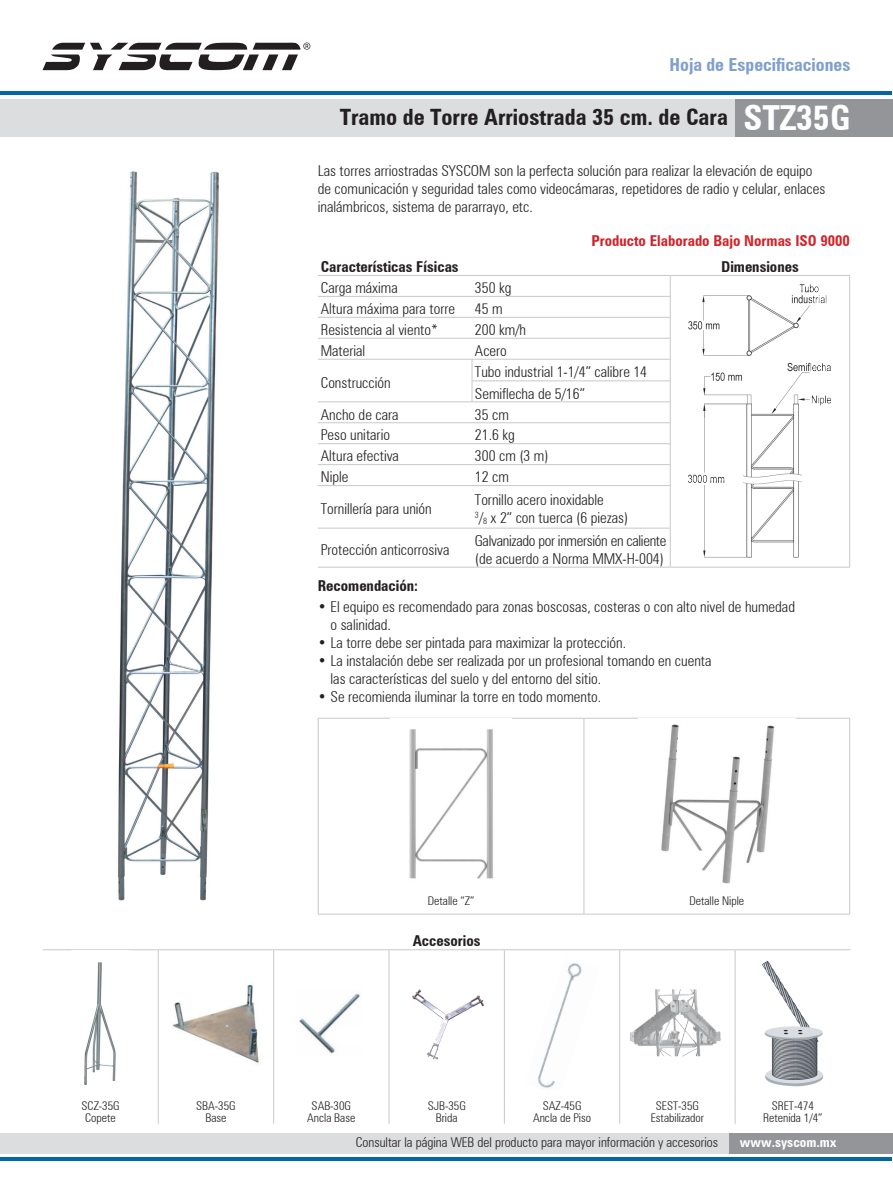
<style>
.page{position:relative;width:893px;height:1191px;background:#fff}
.page>*{position:absolute;margin:0;border:0;box-sizing:border-box;transform-origin:0 0}
.t1{font:700 condensed 34.5px "Zurich BT";color:#fff}
.t2{font:700 condensed 22.5px "Zurich BT";color:#231f20}
.t3{font:700 condensed 18px "Zurich BT";color:#809fca}
.t4{font:300 condensed 15px/18px "Zurich BT";color:#231f20}
.t5{font:700 condensed 15px "Zurich BT";color:#231f20}
.t6{font:700 condensed 15px "Zurich BT";color:#d1232a}
.t7{font:300 condensed 15px "Zurich BT";letter-spacing:-.02em;color:#231f20}
.t8{font:300 condensed 13.5px "Zurich BT";color:#231f20}
.t9{font:700 condensed 13.5px "Zurich BT";color:#fff}
.t10{font:300 condensed 12px "Zurich BT";color:#231f20}
.s1{font-size:8.7px}
</style>
<div class="page">
<div style="left:0;top:1132px;width:893px;height:21px;background:#939598"></div>
<div style="left:0;top:1132px;width:729px;height:21px;background:#dcdddf"></div>
<div style="left:0;top:99px;width:892px;height:38px;background:#939598"></div>
<hr style="left:318px;top:275px;width:154px;height:1px;background:#c7c8ca">
<hr style="left:472px;top:275px;width:198px;height:1px;background:#c7c8ca">
<hr style="left:318px;top:296px;width:154px;height:1px;background:#c7c8ca">
<hr style="left:472px;top:296px;width:199px;height:1px;background:#c7c8ca">
<hr style="left:318px;top:317px;width:154px;height:1px;background:#c7c8ca">
<hr style="left:472px;top:317px;width:199px;height:1px;background:#c7c8ca">
<hr style="left:318px;top:338px;width:154px;height:1px;background:#c7c8ca">
<hr style="left:472px;top:338px;width:199px;height:1px;background:#c7c8ca">
<hr style="left:318px;top:359px;width:154px;height:1px;background:#c7c8ca">
<hr style="left:472px;top:359px;width:199px;height:1px;background:#c7c8ca">
<hr style="left:472px;top:380px;width:199px;height:1px;background:#c7c8ca">
<hr style="left:318px;top:401px;width:154px;height:1px;background:#c7c8ca">
<hr style="left:472px;top:401px;width:199px;height:1px;background:#c7c8ca">
<hr style="left:318px;top:422px;width:154px;height:1px;background:#c7c8ca">
<hr style="left:472px;top:422px;width:199px;height:1px;background:#c7c8ca">
<hr style="left:318px;top:443px;width:154px;height:1px;background:#c7c8ca">
<hr style="left:472px;top:443px;width:199px;height:1px;background:#c7c8ca">
<hr style="left:318px;top:464px;width:154px;height:1px;background:#c7c8ca">
<hr style="left:472px;top:464px;width:199px;height:1px;background:#c7c8ca">
<hr style="left:318px;top:485px;width:154px;height:1px;background:#c7c8ca">
<hr style="left:472px;top:485px;width:199px;height:1px;background:#c7c8ca">
<svg style="left:472px;top:359px;width:1px;height:42px"></svg>
<hr style="left:670px;top:275px;width:180px;height:1px;background:#c7c8ca">
<svg style="left:670px;top:276px;width:1px;height:209px"></svg>
<svg style="left:849px;top:276px;width:1px;height:209px"></svg>
<hr style="left:670px;top:486px;width:1px;height:42px;background:#c7c8ca">
<hr style="left:849px;top:485px;width:1px;height:43px;background:#c7c8ca">
<hr style="left:670px;top:528px;width:1px;height:39px;background:#c7c8ca">
<hr style="left:849px;top:528px;width:1px;height:39px;background:#c7c8ca">
<hr style="left:670px;top:567px;width:180px;height:1px;background:#c7c8ca">
<hr style="left:318px;top:528px;width:154px;height:1px;background:#c7c8ca">
<hr style="left:472px;top:528px;width:199px;height:1px;background:#c7c8ca">
<hr style="left:318px;top:567px;width:154px;height:1px;background:#c7c8ca">
<hr style="left:472px;top:567px;width:198px;height:1px;background:#c7c8ca">
<img style="left:688px;top:284px;width:143px;height:274px">
<svg style="left:43px;top:42px;width:267px;height:28px"></svg>
<div style="left:1px;top:99px;width:734px;height:38px;background:#dcdddf"></div>
<hr style="left:1px;top:92px;width:891px;height:3px;background:#0167a6">
<hr style="left:1px;top:1157px;width:891px;height:3px;background:#0167a6">
<hr style="left:158px;top:950px;width:1px;height:147px;background:#c7c8ca">
<hr style="left:273px;top:950px;width:1px;height:147px;background:#c7c8ca">
<hr style="left:389px;top:950px;width:1px;height:147px;background:#c7c8ca">
<hr style="left:504px;top:950px;width:1px;height:147px;background:#c7c8ca">
<hr style="left:619px;top:950px;width:1px;height:147px;background:#c7c8ca">
<hr style="left:735px;top:950px;width:1px;height:147px;background:#c7c8ca">
<svg style="left:158px;top:1097px;width:1px;height:26px"></svg>
<svg style="left:273px;top:1097px;width:1px;height:26px"></svg>
<svg style="left:389px;top:1097px;width:1px;height:26px"></svg>
<svg style="left:504px;top:1097px;width:1px;height:26px"></svg>
<svg style="left:619px;top:1097px;width:1px;height:26px"></svg>
<svg style="left:735px;top:1097px;width:1px;height:26px"></svg>
<hr style="left:43px;top:949px;width:115px;height:1px;background:#c7c8ca">
<hr style="left:158px;top:949px;width:116px;height:1px;background:#c7c8ca">
<hr style="left:274px;top:949px;width:115px;height:1px;background:#c7c8ca">
<hr style="left:389px;top:949px;width:115px;height:1px;background:#c7c8ca">
<hr style="left:504px;top:949px;width:116px;height:1px;background:#c7c8ca">
<hr style="left:620px;top:949px;width:115px;height:1px;background:#c7c8ca">
<hr style="left:735px;top:949px;width:115px;height:1px;background:#c7c8ca">
<img style="left:84px;top:962px;width:32px;height:123px">
<img style="left:172px;top:984px;width:87px;height:79px">
<img style="left:299px;top:993px;width:61px;height:60px">
<img style="left:412px;top:989px;width:72px;height:71px">
<img style="left:537px;top:963px;width:45px;height:125px">
<img style="left:630px;top:989px;width:91px;height:68px">
<img style="left:762px;top:960px;width:62px;height:127px">
<hr style="left:318px;top:718px;width:266px;height:1px;background:#c7c8ca">
<hr style="left:318px;top:718px;width:1px;height:166px;background:#c7c8ca">
<hr style="left:584px;top:718px;width:266px;height:1px;background:#c7c8ca">
<hr style="left:584px;top:718px;width:1px;height:166px;background:#c7c8ca">
<hr style="left:849px;top:718px;width:1px;height:166px;background:#c7c8ca">
<svg style="left:318px;top:884px;width:1px;height:29px"></svg>
<svg style="left:584px;top:884px;width:1px;height:29px"></svg>
<svg style="left:849px;top:884px;width:1px;height:29px"></svg>
<hr style="left:318px;top:913px;width:266px;height:1px;background:#c7c8ca">
<hr style="left:584px;top:913px;width:266px;height:1px;background:#c7c8ca">
<img style="left:391px;top:718px;width:120px;height:161px">
<img style="left:638px;top:718px;width:157px;height:166px">
<img style="left:118px;top:171px;width:101px;height:730px">
<p class="t10" style="left:82px;top:1098px;width:39px">SCZ-35G</p>
<p class="t10" style="left:85px;top:1110px;width:32px">Copete</p>
<p class="t3" style="left:669px;top:54px;width:182px">Hoja de Especificaciones</p>
<p class="t2" style="left:340px;top:103px;width:390px">Tramo de Torre Arriostrada 35 cm. de Cara</p>
<p class="t1" style="left:744px;top:97px;width:108px">STZ35G</p>
<p class="t4" style="left:318px;top:162px;width:509px">Las torres arriostradas SYSCOM son la perfecta solución para realizar la elevación de equipo de comunicación y seguridad tales como videocámaras, repetidores de radio y celular, enlaces inalámbricos, sistema de pararrayo, etc.</p>
<p class="t6" style="left:591px;top:232px;width:260px">Producto Elaborado Bajo Normas ISO 9000</p>
<p class="t5" style="left:321px;top:258px;width:139px">Características Físicas</p>
<p class="t5" style="left:721px;top:258px;width:79px">Dimensiones</p>
<p class="t4" style="left:321px;top:279px;width:78px">Carga máxima</p>
<p class="t4" style="left:475px;top:279px;width:38px">350 kg</p>
<p class="t4" style="left:321px;top:300px;width:136px">Altura máxima para torre</p>
<p class="t4" style="left:475px;top:300px;width:29px">45 m</p>
<p class="t4" style="left:321px;top:320px;width:119px">Resistencia al viento*</p>
<p class="t4" style="left:475px;top:320px;width:53px">200 km/h</p>
<p class="t4" style="left:321px;top:341px;width:46px">Material</p>
<p class="t4" style="left:475px;top:341px;width:33px">Acero</p>
<p class="t4" style="left:321px;top:373px;width:71px">Construcción</p>
<p class="t4" style="left:475px;top:363px;width:174px">Tubo industrial 1-1/4” calibre 14</p>
<p class="t4" style="left:475px;top:384px;width:112px">Semiflecha de 5/16”</p>
<p class="t4" style="left:321px;top:405px;width:79px">Ancho de cara</p>
<p class="t4" style="left:475px;top:405px;width:36px">35 cm</p>
<p class="t4" style="left:321px;top:426px;width:71px">Peso unitario</p>
<p class="t4" style="left:475px;top:426px;width:41px">21.6 kg</p>
<p class="t4" style="left:321px;top:447px;width:80px">Altura efectiva</p>
<p class="t4" style="left:475px;top:447px;width:75px">300 cm (3 m)</p>
<p class="t4" style="left:321px;top:468px;width:29px">Niple</p>
<p class="t4" style="left:475px;top:468px;width:36px">12 cm</p>
<p class="t4" style="left:321px;top:499px;width:112px">Tornillería para unión</p>
<p class="t4" style="left:475px;top:490px;width:130px">Tornillo acero inoxidable</p>
<p class="t4" style="left:475px;top:509px;width:155px"><sup>3</sup>/<span class="s1">8</span> x 2” con tuerca (6 piezas)</p>
<p class="t4" style="left:321px;top:540px;width:130px">Protección anticorrosiva</p>
<p class="t7" style="left:475px;top:531px;width:193px">Galvanizado por inmersión en caliente</p>
<p class="t4" style="left:475px;top:550px;width:190px">(de acuerdo a Norma MMX-H-004)</p>
<p class="t5" style="left:318px;top:577px;width:102px">Recomendación:</p>
<p class="t4" style="left:331px;top:598px;width:466px;text-indent:-13px">• El equipo es recomendado para zonas boscosas, costeras o con alto nivel de humedad o salinidad.</p>
<p class="t4" style="left:318px;top:634px;width:310px">• La torre debe ser pintada para maximizar la protección.</p>
<p class="t4" style="left:331px;top:652px;width:382px;text-indent:-13px">• La instalación debe ser realizada por un profesional tomando en cuenta las características del suelo y del entorno del sitio.</p>
<p class="t4" style="left:318px;top:688px;width:285px">• Se recomienda iluminar la torre en todo momento.</p>
<p class="t10" style="left:196px;top:1098px;width:41px">SBA-35G</p>
<p class="t10" style="left:205px;top:1110px;width:23px">Base</p>
<p class="t10" style="left:428px;top:893px;width:48px">Detalle “Z”</p>
<p class="t10" style="left:689px;top:893px;width:56px">Detalle Niple</p>
<p class="t5" style="left:413px;top:931px;width:69px">Accesorios</p>
<p class="t10" style="left:312px;top:1098px;width:41px">SAB-30G</p>
<p class="t10" style="left:307px;top:1110px;width:50px">Ancla Base</p>
<p class="t10" style="left:428px;top:1098px;width:40px">SJB-35G</p>
<p class="t10" style="left:436px;top:1110px;width:23px">Brida</p>
<p class="t10" style="left:543px;top:1098px;width:40px">SAZ-45G</p>
<p class="t10" style="left:533px;top:1110px;width:60px">Ancla de Piso</p>
<p class="t10" style="left:656px;top:1098px;width:45px">SEST-35G</p>
<p class="t10" style="left:651px;top:1110px;width:55px">Estabilizador</p>
<p class="t10" style="left:772px;top:1098px;width:44px">SRET-474</p>
<p class="t10" style="left:763px;top:1110px;width:61px">Retenida 1/4”</p>
<p class="t8" style="left:356px;top:1134px;width:364px">Consultar la página WEB del producto para mayor información y accesorios</p>
<p class="t9" style="left:740px;top:1134px;width:98px">www.syscom.mx</p>
</div>
